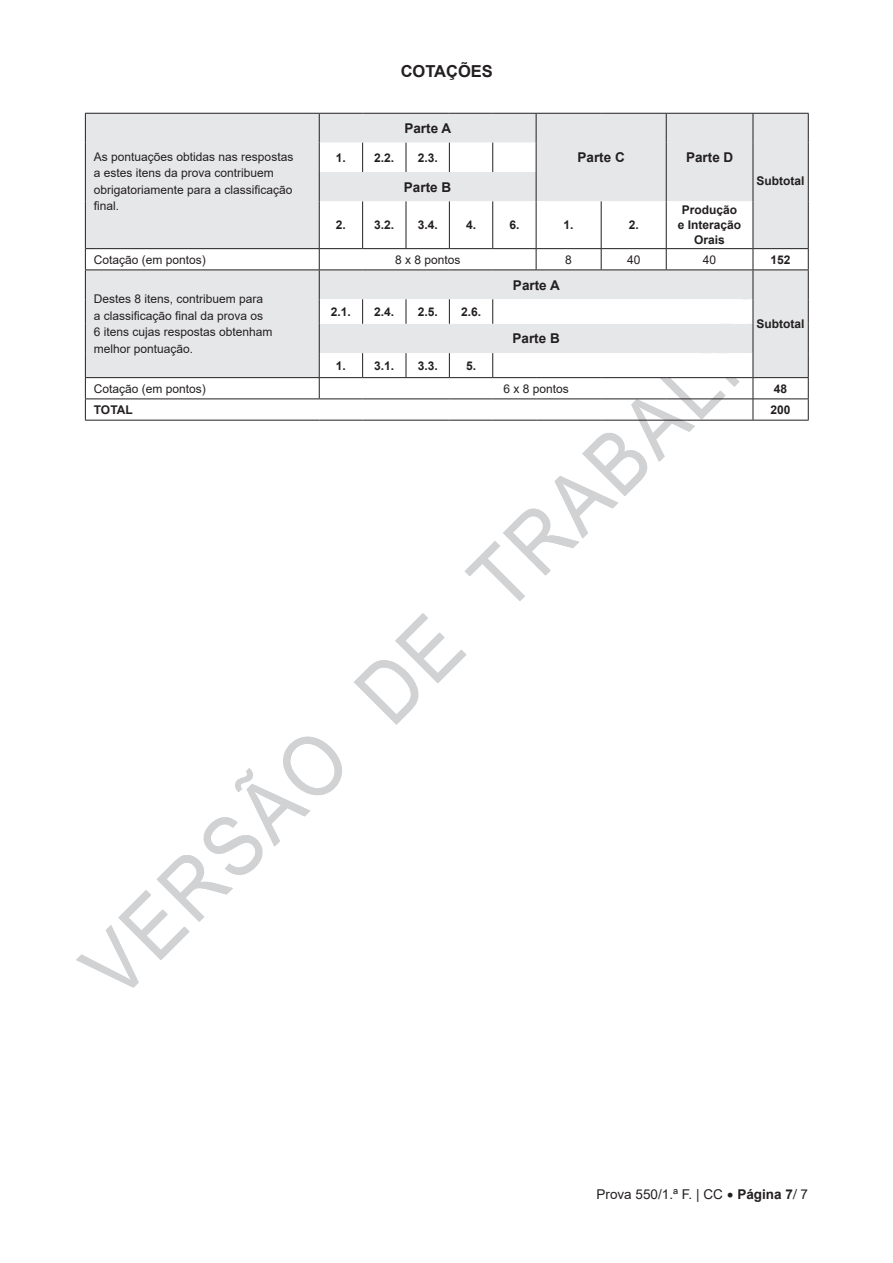
<style>
.page{position:relative;width:893px;height:1263px;background:#fff}
.page>*{position:absolute;margin:0;border:0;box-sizing:border-box;transform-origin:0 0}
.t1{font:84px "Arial";color:#d1d2d4;scale:.9 1}
.t2{font:700 16.5px "Arial";color:#231f20}
.t3{font:700 13.5px "Arial";color:#231f20}
.t4{font:13.5px "Arial";color:#231f20}
.t5{font:12px/16.5px "Arial";color:#231f20}
.t6{font:700 12px/15px "Arial";color:#231f20;text-align:center}
.s1{font-weight:700}
</style>
<div class="page">
<svg style="left:86px;top:114px;width:722px;height:263px;background:#e7e8e9"></svg>
<svg style="left:320px;top:143px;width:433px;height:234px"></svg>
<hr style="left:86px;top:248px;width:233px;height:1px;background:#231f20">
<hr style="left:319px;top:248px;width:44px;height:1px;background:#231f20">
<hr style="left:363px;top:248px;width:43px;height:1px;background:#231f20">
<hr style="left:406px;top:248px;width:43px;height:1px;background:#231f20">
<hr style="left:449px;top:248px;width:44px;height:1px;background:#231f20">
<hr style="left:493px;top:248px;width:43px;height:1px;background:#231f20">
<hr style="left:536px;top:248px;width:65px;height:1px;background:#231f20">
<hr style="left:601px;top:248px;width:65px;height:1px;background:#231f20">
<hr style="left:666px;top:248px;width:87px;height:1px;background:#231f20">
<hr style="left:753px;top:248px;width:56px;height:1px;background:#231f20">
<hr style="left:85px;top:377px;width:234px;height:1px;background:#231f20">
<hr style="left:319px;top:377px;width:44px;height:1px;background:#231f20">
<hr style="left:363px;top:377px;width:43px;height:1px;background:#231f20">
<hr style="left:406px;top:377px;width:43px;height:1px;background:#231f20">
<hr style="left:449px;top:377px;width:44px;height:1px;background:#231f20">
<hr style="left:493px;top:377px;width:43px;height:1px;background:#231f20">
<hr style="left:536px;top:377px;width:65px;height:1px;background:#231f20">
<hr style="left:601px;top:377px;width:65px;height:1px;background:#231f20">
<hr style="left:666px;top:377px;width:87px;height:1px;background:#231f20">
<hr style="left:753px;top:377px;width:56px;height:1px;background:#231f20">
<svg style="left:536px;top:249px;width:1px;height:20px"></svg>
<svg style="left:601px;top:249px;width:1px;height:20px"></svg>
<svg style="left:666px;top:249px;width:1px;height:20px"></svg>
<svg style="left:666px;top:114px;width:1px;height:87px"></svg>
<hr style="left:85px;top:113px;width:234px;height:1px;background:#231f20">
<svg style="left:808px;top:114px;width:1px;height:87px"></svg>
<hr style="left:808px;top:201px;width:1px;height:47px;background:#231f20">
<svg style="left:808px;top:249px;width:1px;height:171px"></svg>
<svg style="left:362px;top:143px;width:1px;height:29px"></svg>
<svg style="left:406px;top:143px;width:1px;height:29px"></svg>
<svg style="left:449px;top:143px;width:1px;height:29px"></svg>
<svg style="left:492px;top:143px;width:1px;height:29px"></svg>
<svg style="left:319px;top:114px;width:1px;height:87px"></svg>
<hr style="left:319px;top:201px;width:1px;height:47px;background:#231f20">
<hr style="left:362px;top:201px;width:1px;height:47px;background:#231f20">
<hr style="left:406px;top:201px;width:1px;height:47px;background:#231f20">
<hr style="left:449px;top:201px;width:1px;height:47px;background:#231f20">
<hr style="left:492px;top:201px;width:1px;height:47px;background:#231f20">
<svg style="left:362px;top:299px;width:1px;height:25px"></svg>
<svg style="left:406px;top:299px;width:1px;height:25px"></svg>
<svg style="left:449px;top:299px;width:1px;height:25px"></svg>
<svg style="left:492px;top:299px;width:1px;height:25px"></svg>
<svg style="left:362px;top:353px;width:1px;height:24px"></svg>
<svg style="left:406px;top:353px;width:1px;height:24px"></svg>
<svg style="left:449px;top:353px;width:1px;height:24px"></svg>
<svg style="left:492px;top:353px;width:1px;height:24px"></svg>
<svg style="left:319px;top:249px;width:1px;height:149px"></svg>
<hr style="left:319px;top:113px;width:44px;height:1px;background:#231f20">
<hr style="left:363px;top:113px;width:43px;height:1px;background:#231f20">
<hr style="left:406px;top:113px;width:43px;height:1px;background:#231f20">
<hr style="left:449px;top:113px;width:44px;height:1px;background:#231f20">
<hr style="left:493px;top:113px;width:43px;height:1px;background:#231f20">
<hr style="left:536px;top:113px;width:65px;height:1px;background:#231f20">
<hr style="left:601px;top:113px;width:65px;height:1px;background:#231f20">
<hr style="left:666px;top:113px;width:87px;height:1px;background:#231f20">
<hr style="left:753px;top:113px;width:56px;height:1px;background:#231f20">
<hr style="left:85px;top:269px;width:234px;height:1px;background:#231f20">
<hr style="left:319px;top:269px;width:44px;height:1px;background:#231f20">
<hr style="left:363px;top:269px;width:43px;height:1px;background:#231f20">
<hr style="left:406px;top:269px;width:43px;height:1px;background:#231f20">
<hr style="left:449px;top:269px;width:44px;height:1px;background:#231f20">
<hr style="left:493px;top:269px;width:43px;height:1px;background:#231f20">
<hr style="left:536px;top:269px;width:65px;height:1px;background:#231f20">
<hr style="left:601px;top:269px;width:65px;height:1px;background:#231f20">
<hr style="left:666px;top:269px;width:87px;height:1px;background:#231f20">
<hr style="left:753px;top:269px;width:56px;height:1px;background:#231f20">
<hr style="left:753px;top:398px;width:56px;height:1px;background:#231f20">
<hr style="left:753px;top:420px;width:56px;height:1px;background:#231f20">
<svg style="left:85px;top:114px;width:1px;height:87px"></svg>
<hr style="left:85px;top:201px;width:1px;height:48px;background:#231f20">
<svg style="left:85px;top:249px;width:1px;height:171px"></svg>
<hr style="left:85px;top:398px;width:234px;height:1px;background:#231f20">
<hr style="left:319px;top:398px;width:44px;height:1px;background:#231f20">
<hr style="left:363px;top:398px;width:43px;height:1px;background:#231f20">
<hr style="left:406px;top:398px;width:43px;height:1px;background:#231f20">
<hr style="left:449px;top:398px;width:44px;height:1px;background:#231f20">
<hr style="left:493px;top:398px;width:43px;height:1px;background:#231f20">
<hr style="left:536px;top:398px;width:65px;height:1px;background:#231f20">
<hr style="left:601px;top:398px;width:65px;height:1px;background:#231f20">
<hr style="left:666px;top:398px;width:87px;height:1px;background:#231f20">
<hr style="left:85px;top:420px;width:234px;height:1px;background:#231f20">
<hr style="left:319px;top:420px;width:44px;height:1px;background:#231f20">
<hr style="left:363px;top:420px;width:43px;height:1px;background:#231f20">
<hr style="left:406px;top:420px;width:43px;height:1px;background:#231f20">
<hr style="left:449px;top:420px;width:44px;height:1px;background:#231f20">
<hr style="left:493px;top:420px;width:43px;height:1px;background:#231f20">
<hr style="left:536px;top:420px;width:65px;height:1px;background:#231f20">
<hr style="left:601px;top:420px;width:65px;height:1px;background:#231f20">
<hr style="left:666px;top:420px;width:87px;height:1px;background:#231f20">
<svg style="left:536px;top:114px;width:1px;height:87px"></svg>
<svg style="left:753px;top:114px;width:1px;height:87px"></svg>
<hr style="left:536px;top:201px;width:1px;height:48px;background:#231f20">
<hr style="left:601px;top:201px;width:1px;height:48px;background:#231f20">
<hr style="left:666px;top:201px;width:1px;height:48px;background:#231f20">
<hr style="left:753px;top:201px;width:1px;height:48px;background:#231f20">
<svg style="left:753px;top:249px;width:1px;height:171px"></svg>
<h2 class="t2" style="left:401px;top:59px;width:24px">COTAÇ</h2>
<h2 class="t2" style="left:458px;top:59px;width:36px">ÕES</h2>
<p class="t5" style="left:94px;top:148px;width:201px">As pontuações obtidas nas respostas a estes itens da prova contribuem obrigatoriamente para a classificação final.</p>
<p class="t3" style="left:404px;top:119px;width:48px">Parte A</p>
<p class="t3" style="left:577px;top:148px;width:49px">Parte C</p>
<p class="t3" style="left:686px;top:148px;width:47px">Parte D</p>
<p class="t6" style="left:336px;top:150px;width:60px">1. 2.2.</p>
<p class="t6" style="left:418px;top:150px;width:22px">2.3.</p>
<p class="t3" style="left:404px;top:177px;width:49px">Parte B</p>
<p class="t6" style="left:336px;top:218px;width:60px">2. 3.2.</p>
<p class="t6" style="left:418px;top:218px;width:22px">3.4.</p>
<p class="t6" style="left:466px;top:218px;width:12px">4.</p>
<p class="t6" style="left:509px;top:218px;width:12px">6.</p>
<p class="t6" style="left:564px;top:218px;width:12px">1.</p>
<p class="t6" style="left:629px;top:218px;width:12px">2.</p>
<p class="t6" style="left:678px;top:203px;width:65px">Produção e Interação<br>Orais</p>
<p class="t6" style="left:756px;top:174px;width:49px">Subtotal</p>
<p class="t5" style="left:94px;top:251px;width:114px">Cotação (em pontos)</p>
<p class="t5" style="left:395px;top:251px;width:67px">8 x 8 pontos</p>
<p class="t5" style="left:565px;top:251px;width:8px">8</p>
<p class="t5" style="left:627px;top:251px;width:15px">40</p>
<p class="t5" style="left:703px;top:251px;width:15px">40</p>
<p class="t6" style="left:770px;top:252px;width:22px">152</p>
<p class="t5" style="left:94px;top:291px;width:180px">Destes 8 itens, contribuem para a classificação final da prova os<br>6 itens cujas respostas obtenham melhor pontuação.</p>
<h1 class="t1" style="left:57px;top:941px;width:1093px;rotate:-45deg">VERSÃO DE TRABALHO</h1>
<p class="t3" style="left:513px;top:275px;width:48px">Parte A</p>
<p class="t6" style="left:331px;top:304px;width:22px">2.1.</p>
<p class="t6" style="left:374px;top:304px;width:22px">2.4.</p>
<p class="t6" style="left:418px;top:304px;width:22px">2.5.</p>
<p class="t6" style="left:461px;top:304px;width:22px">2.6.</p>
<p class="t6" style="left:756px;top:317px;width:49px">Subtotal</p>
<p class="t3" style="left:512px;top:329px;width:49px">Parte B</p>
<p class="t6" style="left:336px;top:358px;width:60px">1. 3.1.</p>
<p class="t6" style="left:418px;top:358px;width:22px">3.3.</p>
<p class="t6" style="left:466px;top:358px;width:12px">5.</p>
<p class="t5" style="left:94px;top:380px;width:114px">Cotação (em pontos)</p>
<p class="t5" style="left:503px;top:380px;width:67px">6 x 8 pontos</p>
<p class="t6" style="left:774px;top:381px;width:15px">48</p>
<p class="t6" style="left:94px;top:402px;width:3px">TOTAL</p>
<p class="t6" style="left:770px;top:402px;width:22px">200</p>
<p class="t4" style="left:596px;top:1185px;width:213px">Prova 550/1.ª F. | CC • <span class="s1">Página 7</span>/ 7</p>
</div>
